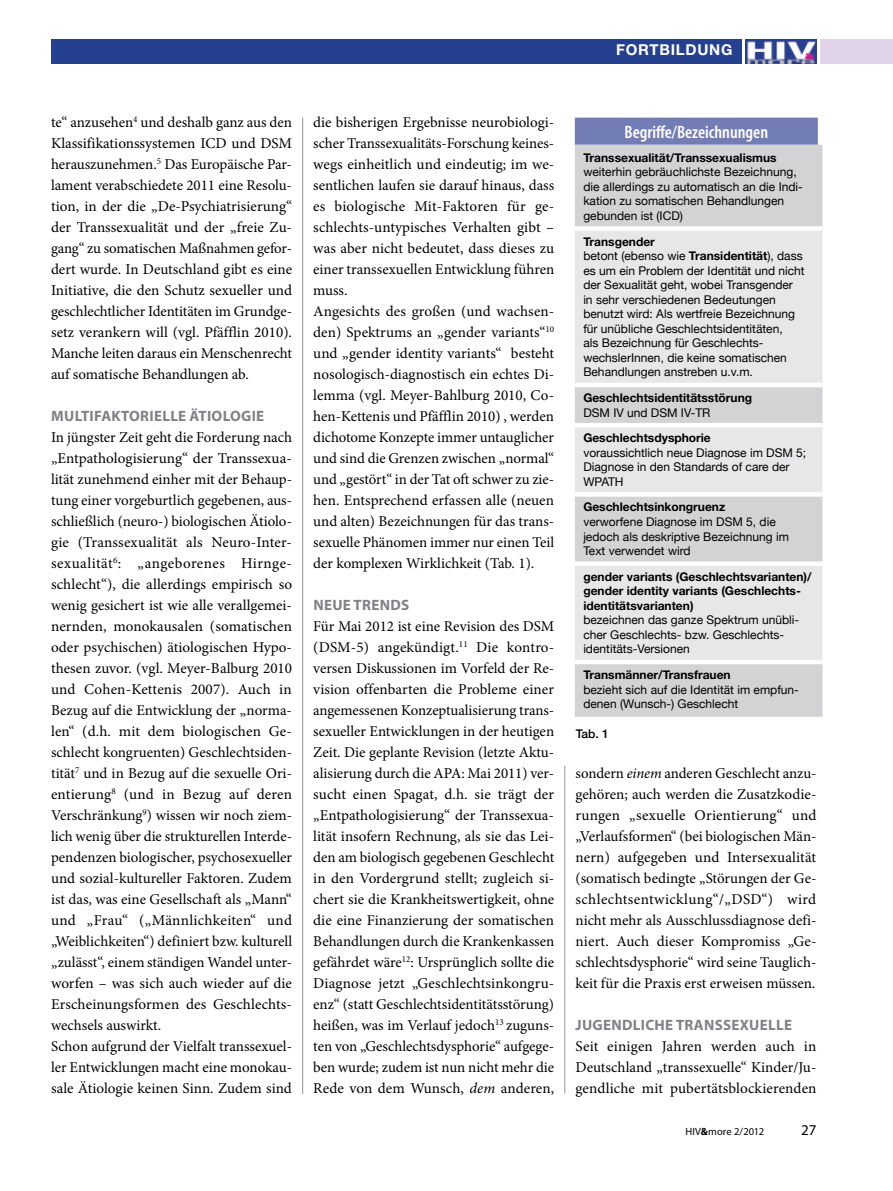
<style>
.page{position:relative;width:893px;height:1191px;background:#fff}
.page>*{position:absolute;margin:0;border:0;box-sizing:border-box;transform-origin:0 0}
.t1{font:600 condensed 18px "Myriad Pro";color:#fff}
.t2{font:15px/21px "Minion Pro";color:#000;text-align:justify}
.t3{font:700 15px "Myriad Pro";letter-spacing:.02em;color:#808285}
.t4{font:700 15px "Helvetica Neue";color:#fff}
.t5{font:15px "Myriad Pro";color:#000}
.t6{font:12px/14.5px "Helvetica Neue";color:#000}
.t7{font:700 12px/14.5px "Helvetica Neue";color:#000}
.t8{font:500 12px "Helvetica Neue";color:#000}
.t9{font:10.5px "Myriad Pro";letter-spacing:.01em;color:#000}
.s1{font-style:italic}
.s2{font-weight:700}
</style>
<div class="page">
<hr style="left:564px;top:766px;width:1px;height:327px;background:#939598">
<hr style="left:302px;top:118px;width:1px;height:975px;background:#939598">
<div style="left:575px;top:145px;width:247px;height:571px;background:#d1d3d4"></div>
<svg style="left:575px;top:231px;width:247px;height:429px;background:#e1e2e3"></svg>
<div style="left:575px;top:226px;width:247px;height:5px;background:#fff"></div>
<hr style="left:575px;top:383px;width:247px;height:4px;background:#fff">
<hr style="left:575px;top:423px;width:247px;height:4px;background:#fff">
<hr style="left:575px;top:492px;width:247px;height:4px;background:#fff">
<div style="left:575px;top:561px;width:247px;height:5px;background:#fff"></div>
<hr style="left:575px;top:660px;width:247px;height:4px;background:#fff">
<div style="left:576px;top:118px;width:241px;height:26px;background:#737db5"></div>
<div style="left:575px;top:118px;width:243px;height:27px;border:2px solid #737db5"></div>
<div style="left:821px;top:39px;width:72px;height:25px;background:#e1d4e9"></div>
<div style="left:51px;top:39px;width:690px;height:25px;background:#25408f"></div>
<img style="left:745px;top:39px;width:71px;height:25px">
<p class="t4" style="left:616px;top:40px;width:118px">Fortbildung</p>
<p class="t2" style="left:51px;top:112px;width:243px">te“ anzusehen<sup>4</sup> und deshalb ganz aus den Klassifikationssystemen ICD und DSM herauszunehmen.<sup>5</sup> Das Europäische Par&shy;lament verabschiedete 2011 eine Resolu&shy;tion, in der die „De-Psychiatrisierung“ der Transsexualität und der „freie Zu&shy;gang“ zu somatischen Maßnahmen gefor&shy;dert wurde. In Deutschland gibt es eine Initiative, die den Schutz sexueller und geschlechtlicher Identitäten im Grundge&shy;setz verankern will (vgl. Pfäfflin 2010).<br>Manche leiten daraus ein Menschenrecht auf somatische Behandlungen ab.</p>
<p class="t3" style="left:51px;top:406px;width:215px">MULTIFAKTORIELLE ÄTIOLOGIE</p>
<p class="t2" style="left:51px;top:427px;width:243px;text-align:left">In jüngster Zeit geht die Forderung nach „Entpathologisierung“ der Transsexua&shy;lität zunehmend einher mit der Behaup&shy;tung einer vorgeburtlich gegebenen, aus&shy;schließlich (neuro-) biologischen Ätiolo&shy;gie (Transsexualität als Neuro-Inter&shy;sexualität<sup>6</sup>: „angeborenes Hirnge&shy;schlecht“), die allerdings empirisch so wenig gesichert ist wie alle verallgemei&shy;nernden, monokausalen (somatischen oder psychischen) ätiologischen Hypo&shy;thesen zuvor. (vgl. Meyer-Balburg 2010 und Cohen-Kettenis 2007). Auch in Bezug auf die Entwicklung der „norma&shy;len“ (d.h. mit dem biologischen Ge&shy;schlecht kongruenten) Geschlechtsiden&shy;tität<sup>7</sup> und in Bezug auf die sexuelle Ori&shy;entierung<sup>8</sup> (und in Bezug auf deren Verschränkung<sup>9</sup>) wissen wir noch ziem&shy;lich wenig über die strukturellen Interde&shy;pendenzen biologischer, psychosexueller und sozial-kultureller Faktoren. Zudem ist das, was eine Gesellschaft als „Mann“ und „Frau“ („Männlichkeiten“ und „Weiblichkeiten“) definiert bzw. kulturell „zulässt“, einem ständigen Wandel unter&shy;worfen – was sich auch wieder auf die Erscheinungsformen des Geschlechts&shy;wechsels auswirkt.<br>Schon aufgrund der Vielfalt transsexuel&shy;ler Entwicklungen macht eine monokau&shy;sale Ätiologie keinen Sinn. Zudem sind</p>
<p class="t2" style="left:313px;top:112px;width:243px;text-align:left">die bisherigen Ergebnisse neurobiologi&shy;scher Transsexualitäts-Forschung keines&shy;wegs einheitlich und eindeutig; im we&shy;sentlichen laufen sie darauf hinaus, dass es biologische Mit-Faktoren für ge&shy;schlechts-untypisches Verhalten gibt – was aber nicht bedeutet, dass dieses zu einer transsexuellen Entwicklung führen muss.<br>Angesichts des großen (und wachsen&shy;den) Spektrums an „gender variants“<sup>10 </sup>und „gender identity variants“ besteht nosologisch-diagnostisch ein echtes Di&shy;lemma (vgl. Meyer-Bahlburg 2010, Co&shy;hen-Kettenis und Pfäfflin 2010) , werden dichotome Konzepte immer untauglicher und sind die Grenzen zwischen „normal“ und „gestört“ in der Tat oft schwer zu zie&shy;hen. Entsprechend erfassen alle (neuen und alten) Bezeichnungen für das trans&shy;sexuelle Phänomen immer nur einen Teil der komplexen Wirklichkeit (Tab. 1).</p>
<p class="t3" style="left:313px;top:595px;width:96px">NEUE TRENDS</p>
<p class="t2" style="left:313px;top:616px;width:243px">Für Mai 2012 ist eine Revision des DSM (DSM-5) angekündigt.<sup>11</sup> Die kontro&shy;versen Diskussionen im Vorfeld der Re&shy;vision offenbarten die Probleme einer angemessenen Konzeptualisierung trans&shy;sexueller Entwicklungen in der heutigen Zeit. Die geplante Revision (letzte Aktu&shy;alisierung durch die APA: Mai 2011) ver&shy;sucht einen Spagat, d.h. sie trägt der „Entpathologisierung“ der Transsexua&shy;lität insofern Rechnung, als sie das Lei&shy;den am biologisch gegebenen Geschlecht in den Vordergrund stellt; zugleich si&shy;chert sie die Krankheitswertigkeit, ohne die eine Finanzierung der somatischen Behandlungen durch die Krankenkassen gefährdet wäre<sup>12</sup>: Ursprünglich sollte die Diagnose jetzt „Geschlechtsinkongru&shy;enz“ (statt Geschlechtsidentitätsstörung) heißen, was im Verlauf jedoch<sup>13</sup> zuguns&shy;ten von „Geschlechtsdysphorie“ aufgege&shy;ben wurde; zudem ist nun nicht mehr die Rede von dem Wunsch, <span class="s1">dem</span> anderen,</p>
<p class="t1" style="left:624px;top:121px;width:145px">Begriffe/Bezeichnungen</p>
<p class="t7" style="left:583px;top:150px;width:195px">Transsexualität/Transsexualismus</p>
<p class="t6" style="left:583px;top:165px;width:221px">weiterhin gebräuchlichste Bezeichnung, die allerdings zu automatisch an die Indi&shy;kation zu somatischen Behandlungen gebunden ist (ICD)</p>
<p class="t6" style="left:583px;top:234px;width:223px"><span class="s2">Transgender<br></span>betont (ebenso wie <span class="s2">Transidentität</span>), dass es um ein Problem der Identität und nicht der Sexualität geht, wobei Transgender in sehr verschiedenen Bedeutungen benutzt wird: Als wertfreie Bezeichnung für unübliche Geschlechtsidentitäten,<br>als Bezeichnung für Geschlechts&shy;wechslerInnen, die keine somatischen Behandlungen anstreben u.v.m.</p>
<p class="t7" style="left:583px;top:390px;width:170px">Geschlechtsidentitätsstörung</p>
<p class="t6" style="left:583px;top:405px;width:129px">DSM IV und DSM IV-TR</p>
<p class="t7" style="left:583px;top:430px;width:129px">Geschlechtsdysphorie</p>
<p class="t6" style="left:583px;top:445px;width:224px">voraussichtlich neue Diagnose im DSM 5;<br>Diagnose in den Standards of care der<br>WPATH</p>
<p class="t7" style="left:583px;top:499px;width:143px">Geschlechtsinkongruenz</p>
<p class="t6" style="left:583px;top:514px;width:207px">verworfene Diagnose im DSM 5, die jedoch als deskriptive Bezeichnung im<br>Text verwendet wird</p>
<p class="t7" style="left:583px;top:569px;width:230px">gender variants (Geschlechtsvarianten)/ gender identity variants (Geschlechts&shy;identitätsvarianten)</p>
<p class="t6" style="left:583px;top:612px;width:217px">bezeichnen das ganze Spektrum unübli&shy;cher Geschlechts- bzw. Geschlechts&shy;identitäts-Versionen</p>
<p class="t7" style="left:583px;top:667px;width:149px">Transmänner/Transfrauen</p>
<p class="t6" style="left:583px;top:682px;width:217px">bezieht sich auf die Identität im empfun&shy;denen (Wunsch-) Geschlecht</p>
<p class="t8" style="left:576px;top:726px;width:35px">Tab. 1</p>
<p class="t2" style="left:575px;top:763px;width:243px">sondern <span class="s1">einem</span> anderen Geschlecht anzu&shy;gehören; auch werden die Zusatzkodie&shy;rungen „sexuelle Orientierung“ und „Verlaufsformen“ (bei biologischen Män&shy;nern) aufgegeben und Intersexualität (somatisch bedingte „Störungen der Ge&shy;schlechtsentwicklung“/„DSD“) wird nicht mehr als Ausschlussdiagnose defi&shy;niert. Auch dieser Kompromiss „Ge&shy;schlechtsdysphorie“ wird seine Tauglich&shy;keit für die Praxis erst erweisen müssen.</p>
<p class="t3" style="left:576px;top:1015px;width:218px">JUGENDLICHE TRANSSEXUELLE</p>
<p class="t2" style="left:575px;top:1036px;width:243px">Seit einigen Jahren werden auch in Deutschland „transsexuelle“ Kinder/Ju&shy;gendliche mit pubertätsblockierenden</p>
<p class="t9" style="left:685px;top:1125px;width:80px">HIV<span class="s2">&amp;</span>more 2/2012</p>
<p class="t5" style="left:801px;top:1120px;width:17px">27</p>
</div>
